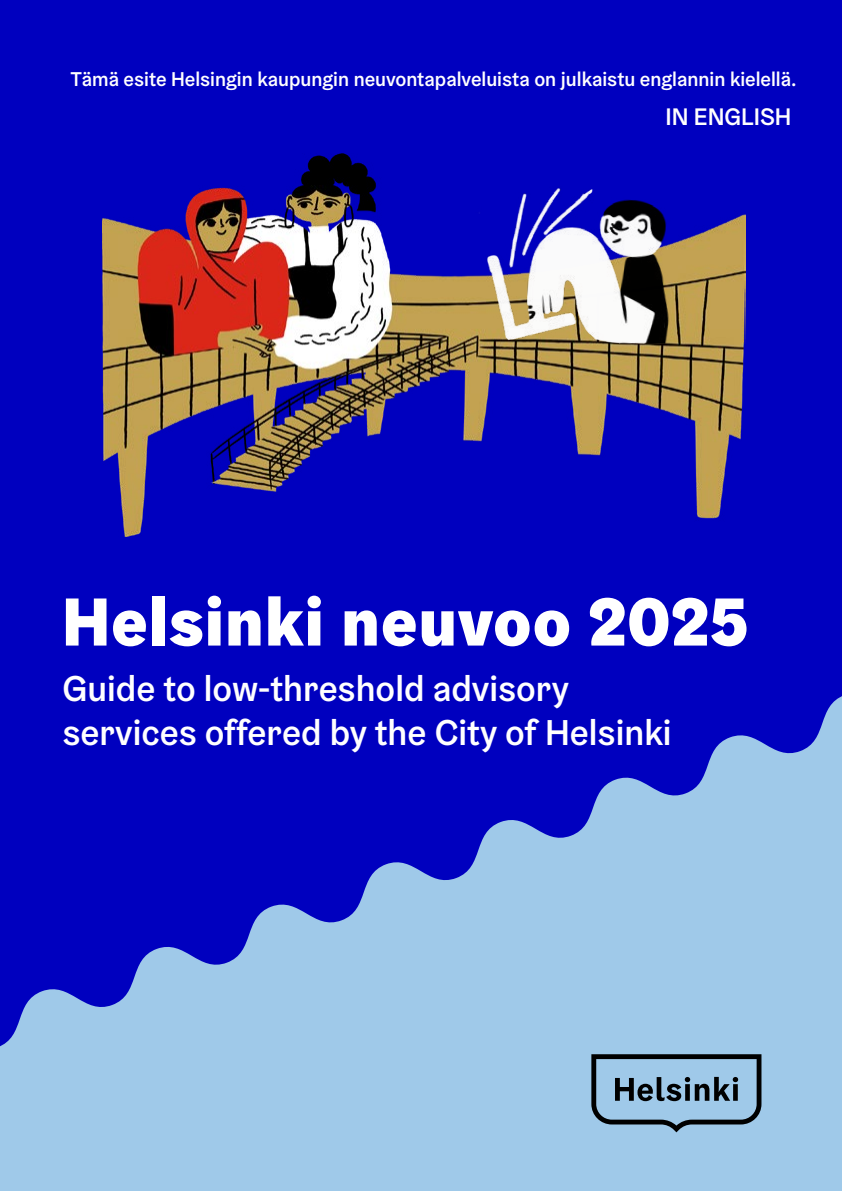
<style>
.page{position:relative;width:842px;height:1191px;background:#fff}
.page>*{position:absolute;margin:0;border:0;box-sizing:border-box;transform-origin:0 0}
.t1{font:900 68px "Helsinki Grotesk";letter-spacing:.02em;color:#fff}
.t2{font:500 36px/43.2px "Helsinki Grotesk";color:#fff}
.t3{font:500 24px "Helsinki Grotesk";color:#fff}
.t4{font:500 20px "Helsinki Grotesk";color:#fff}
</style>
<div class="page">
<div style="left:0;top:0;width:842px;height:1076px;background:#0000bf"></div>
<img style="left:102px;top:153px;width:643px;height:383px">
<img style="left:467px;top:167px;width:231px;height:207px">
<svg style="left:0;top:696px;width:842px;height:495px;fill:#9fc9e9"></svg>
<p class="t4" style="left:71px;top:66px;width:727px">Tämä esite Helsingin kaupungin neuvontapalveluista on julkaistu englannin kielellä.</p>
<p class="t3" style="left:665px;top:102px;width:128px">IN ENGLISH</p>
<h1 class="t1" style="left:62px;top:578px;width:687px">Helsinki neuvoo 2025</h1>
<h2 class="t2" style="left:62px;top:667px;width:611px">Guide to low-threshold advisory services offered by the City of Helsinki</h2>
</div>
